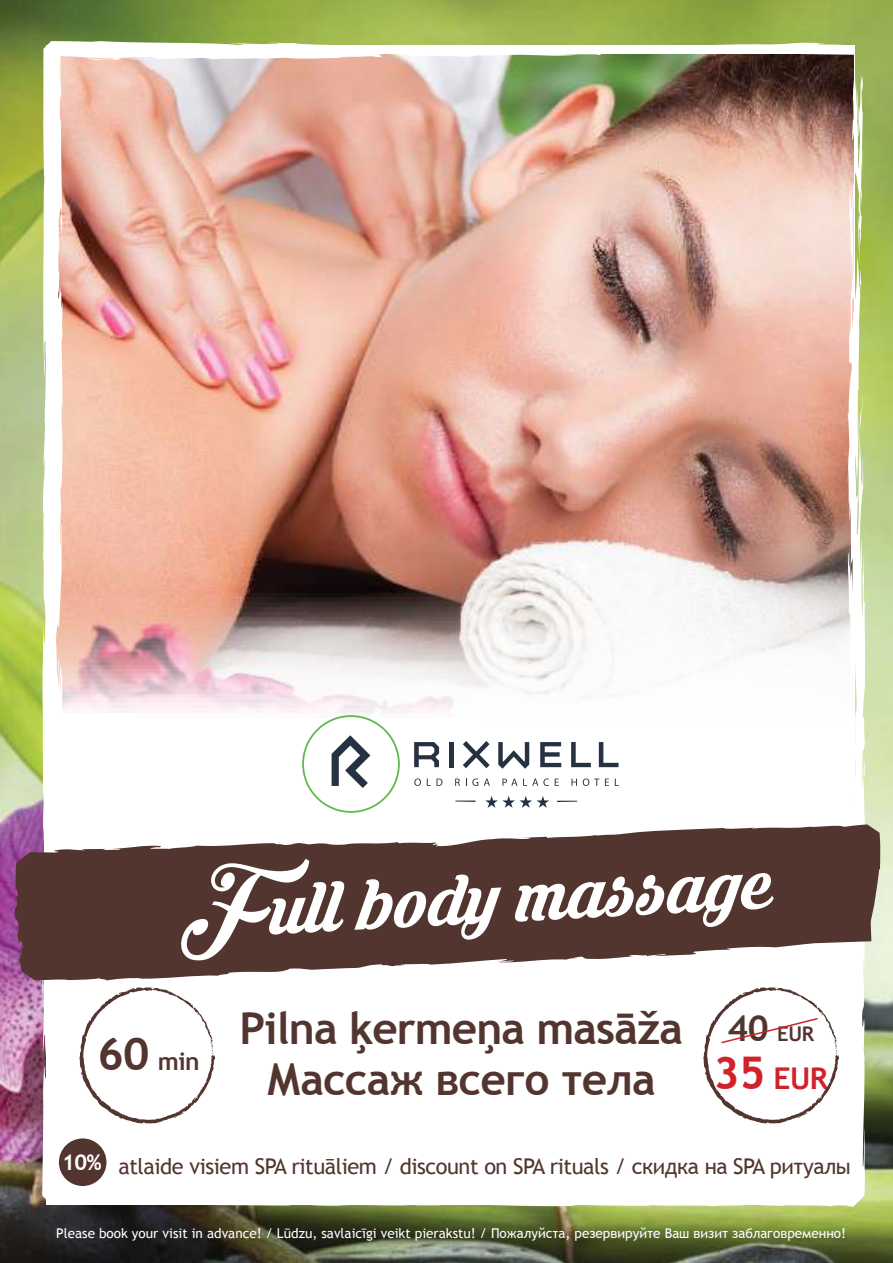
<style>
.page{position:relative;width:893px;height:1263px;background:#fff}
.page>*{position:absolute;margin:0;border:0;box-sizing:border-box;transform-origin:0 0}
.t1{font:90.45px "Krinkes Decor PERSONALUSE";color:#fff}
.t2{font:700 44.1px/50.2px "Trebuchet MS";letter-spacing:-.02em;color:#533530;text-align:center}
.t3{font:700 30px "Trebuchet MS";color:#d12229}
.t4{font:700 24.6px "Trebuchet MS";color:#533530}
.t5{font:21.75px "Trebuchet MS";letter-spacing:-.02em;color:#533530}
.t6{font:700 20.25px "Trebuchet MS";color:#533530}
.t7{font:13.5px "Trebuchet MS";color:#fff}
.s1{font-size:45px}
.s2{font-size:35.85px}
.s3{font-weight:700;color:#fff}
</style>
<div class="page">
<img style="left:0;top:0;width:893px;height:1263px">
<img style="left:42px;top:34px;width:825px;height:1182px">
<svg style="left:302px;top:715px;width:98px;height:98px"></svg>
<svg style="left:414px;top:742px;width:25px;height:25px"></svg>
<hr style="left:450px;top:742px;width:4px;height:25px;background:#263142">
<svg style="left:463px;top:741px;width:27px;height:27px"></svg>
<svg style="left:498px;top:742px;width:31px;height:27px"></svg>
<svg style="left:540px;top:742px;width:21px;height:25px"></svg>
<svg style="left:571px;top:742px;width:20px;height:25px"></svg>
<svg style="left:599px;top:742px;width:19px;height:25px"></svg>
<svg style="left:455px;top:800px;width:20px;height:2px"></svg>
<svg style="left:557px;top:801px;width:20px;height:1px"></svg>
<svg style="left:485px;top:796px;width:64px;height:12px"></svg>
<svg style="left:414px;top:778px;width:7px;height:8px"></svg>
<svg style="left:427px;top:778px;width:15px;height:8px"></svg>
<svg style="left:455px;top:778px;width:5px;height:8px"></svg>
<svg style="left:466px;top:778px;width:12px;height:8px"></svg>
<svg style="left:484px;top:779px;width:6px;height:7px"></svg>
<svg style="left:502px;top:778px;width:15px;height:8px"></svg>
<svg style="left:523px;top:778px;width:26px;height:8px"></svg>
<svg style="left:555px;top:779px;width:4px;height:7px"></svg>
<svg style="left:571px;top:779px;width:6px;height:7px"></svg>
<svg style="left:583px;top:778px;width:16px;height:8px"></svg>
<svg style="left:605px;top:779px;width:4px;height:7px"></svg>
<svg style="left:615px;top:779px;width:4px;height:7px"></svg>
<svg style="left:4px;top:824px;width:889px;height:165px;fill:#533530"></svg>
<div style="left:59px;top:1138px;width:47px;height:48px;background:#533530;border-radius:50%"></div>
<svg style="left:79px;top:987px;width:136px;height:137px"></svg>
<svg style="left:703px;top:987px;width:136px;height:137px"></svg>
<h1 class="t1" style="left:177px;top:865px;width:594px;rotate:-3deg">Full body massage</h1>
<h3 class="t4" style="left:98px;top:1046px;width:104px"><span class="s1">60</span> min</h3>
<h2 class="t2" style="left:240px;top:1003px;width:445px">Pilna ķermeņa masāža<br>Массаж всего тела</h2>
<h3 class="t6" style="left:728px;top:1022px;width:88px"><span class="s2">40</span> EUR</h3>
<h3 class="t3" style="left:714px;top:1061px;width:116px"><span class="s1">35</span> EUR</h3>
<h3 class="t5" style="left:62px;top:1153px;width:790px"><span class="s3">10%</span> atlaide visiem SPA rituāliem / discount on SPA rituals / скидка на SPA ритуалы</h3>
<p class="t7" style="left:56px;top:1225px;width:791px">Please book your visit in advance! / Lūdzu, savlaicīgi veikt pierakstu! / Пожалуйста, резервируйте Ваш визит заблаговременно!</p>
</div>
